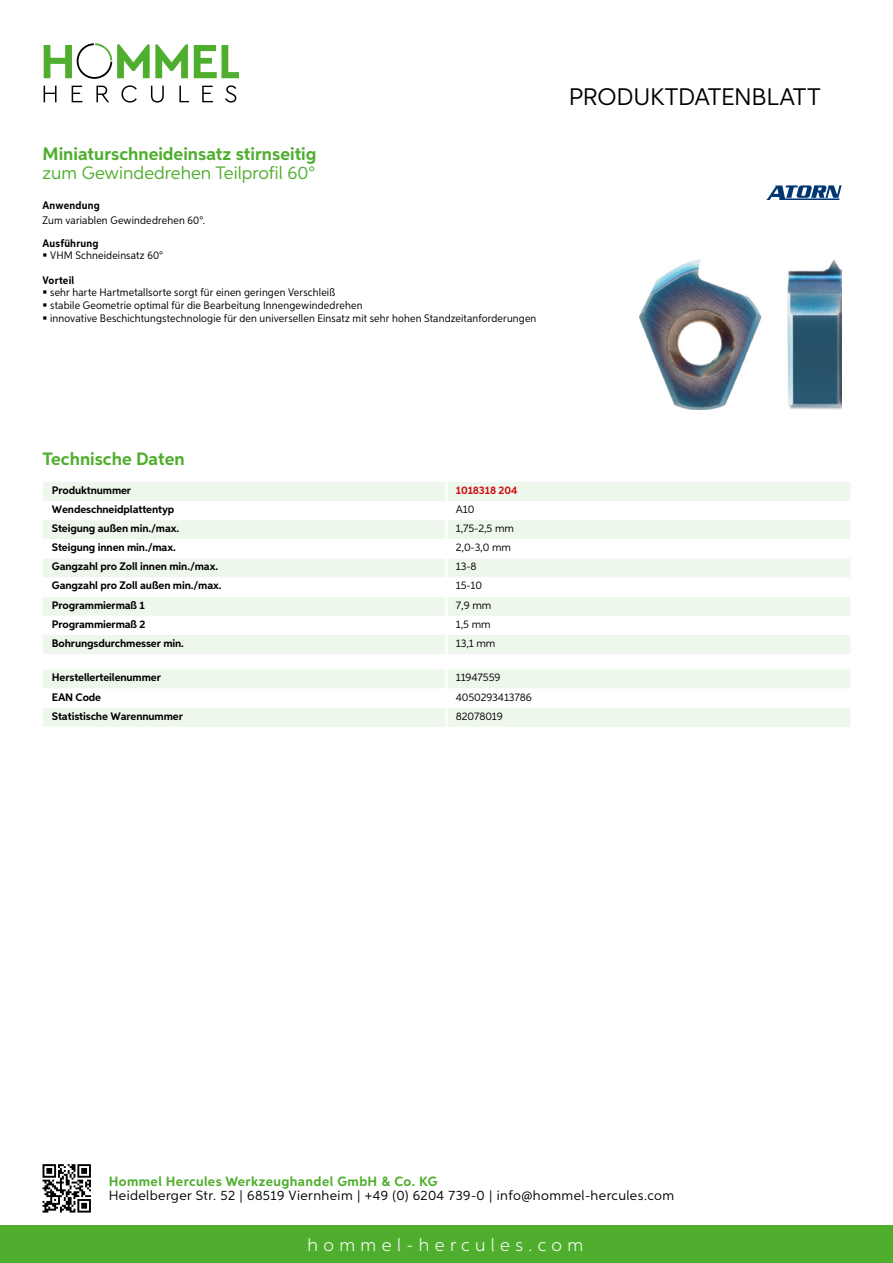
<style>
.page{position:relative;width:893px;height:1263px;background:#fff}
.page>*{position:absolute;margin:0;border:0;box-sizing:border-box;transform-origin:0 0}
.t1{font:24px "Aspira";letter-spacing:-.01em;color:#000}
.t2{font:700 18px "Aspira";color:#50ae2f}
.t3{font:18px "Aspira";color:#50ae2f}
.t4{font:300 18px "Aspira";letter-spacing:.3em;color:#fff}
.t5{font:13.5px "Aspira";letter-spacing:.03em;color:#000}
.t6{font:700 13.5px "Aspira";letter-spacing:.03em;color:#50ae2f}
.t7{font:10.95px/12.8px "Aspira Nar";letter-spacing:.015em;color:#000}
.t8{font:700 10.95px "Aspira";letter-spacing:-.01em;color:#000}
.t9{font:10.95px "Aspira";letter-spacing:-.01em;color:#000}
.t10{font:700 10.95px "Aspira Nar";letter-spacing:.02em;color:#000}
.t11{font:700 10.95px "Aspira";letter-spacing:-.01em;color:#cd1013}
</style>
<div class="page">
<div style="left:0;top:1226px;width:893px;height:37px;background:#50ae2f"></div>
<svg style="left:43px;top:1164px;width:48px;height:48px"></svg>
<svg style="left:194px;top:45px;width:45px;height:33px"></svg>
<svg style="left:44px;top:43px;width:144px;height:36px"></svg>
<svg style="left:44px;top:86px;width:13px;height:16px"></svg>
<svg style="left:72px;top:86px;width:10px;height:16px"></svg>
<svg style="left:96px;top:86px;width:13px;height:16px"></svg>
<svg style="left:121px;top:85px;width:16px;height:18px"></svg>
<svg style="left:151px;top:86px;width:13px;height:17px"></svg>
<svg style="left:179px;top:86px;width:10px;height:16px"></svg>
<svg style="left:202px;top:86px;width:11px;height:16px"></svg>
<svg style="left:225px;top:85px;width:11px;height:18px"></svg>
<div style="left:43px;top:482px;width:807px;height:172px;background:#eef7eb"></div>
<svg style="left:43px;top:501px;width:807px;height:134px"></svg>
<hr style="left:445px;top:482px;width:3px;height:19px;background:#fff">
<hr style="left:445px;top:501px;width:3px;height:19px;background:#fff">
<hr style="left:445px;top:520px;width:3px;height:19px;background:#fff">
<hr style="left:445px;top:539px;width:3px;height:19px;background:#fff">
<hr style="left:445px;top:558px;width:3px;height:19px;background:#fff">
<hr style="left:445px;top:577px;width:3px;height:20px;background:#fff">
<hr style="left:445px;top:597px;width:3px;height:19px;background:#fff">
<hr style="left:445px;top:616px;width:3px;height:19px;background:#fff">
<hr style="left:445px;top:635px;width:3px;height:19px;background:#fff">
<svg style="left:43px;top:669px;width:807px;height:58px"></svg>
<hr style="left:445px;top:708px;width:3px;height:19px;background:#fff">
<img style="left:640px;top:259px;width:202px;height:150px">
<svg style="left:766px;top:185px;width:76px;height:15px"></svg>
<h2 class="t2" style="left:43px;top:142px;width:276px">Miniaturschneideinsatz stirnseitig</h2>
<h2 class="t3" style="left:43px;top:162px;width:274px">zum Gewindedrehen Teilprofil 60°</h2>
<p class="t10" style="left:43px;top:199px;width:59px">Anwendung</p>
<p class="t7" style="left:43px;top:214px;width:164px">Zum variablen Gewindedrehen 60°.</p>
<p class="t10" style="left:43px;top:236px;width:58px">Ausführung</p>
<p class="t7" style="left:50px;top:249px;width:115px">VHM Schneideinsatz 60°</p>
<p class="t10" style="left:43px;top:273px;width:33px">Vorteil</p>
<p class="t7" style="left:50px;top:286px;width:488px">sehr harte Hartmetallsorte sorgt für einen geringen Verschleiß<br>stabile Geometrie optimal für die Bearbeitung Innengewindedrehen<br>innovative Beschichtungstechnologie für den universellen Einsatz mit sehr hohen Standzeitanforderungen</p>
<h1 class="t1" style="left:569px;top:82px;width:253px">Produktdatenblatt</h1>
<h2 class="t2" style="left:43px;top:448px;width:144px">Technische Daten</h2>
<p class="t8" style="left:52px;top:483px;width:81px">Produktnummer</p>
<p class="t11" style="left:456px;top:483px;width:63px">1018318 204</p>
<p class="t8" style="left:52px;top:502px;width:124px">Wendeschneidplattentyp</p>
<p class="t9" style="left:456px;top:502px;width:20px">A10</p>
<p class="t8" style="left:52px;top:521px;width:129px">Steigung außen min./max.</p>
<p class="t9" style="left:456px;top:522px;width:60px">1,75-2,5 mm</p>
<p class="t8" style="left:52px;top:541px;width:125px">Steigung innen min./max.</p>
<p class="t9" style="left:456px;top:541px;width:57px">2,0-3,0 mm</p>
<p class="t8" style="left:52px;top:560px;width:168px">Gangzahl pro Zoll innen min./max.</p>
<p class="t9" style="left:456px;top:560px;width:22px">13-8</p>
<p class="t8" style="left:52px;top:579px;width:171px">Gangzahl pro Zoll außen min./max.</p>
<p class="t9" style="left:456px;top:579px;width:28px">15-10</p>
<p class="t8" style="left:52px;top:598px;width:95px">Programmiermaß 1</p>
<p class="t9" style="left:456px;top:598px;width:37px">7,9 mm</p>
<p class="t8" style="left:52px;top:617px;width:95px">Programmiermaß 2</p>
<p class="t9" style="left:456px;top:617px;width:36px">1,5 mm</p>
<p class="t8" style="left:52px;top:636px;width:134px">Bohrungsdurchmesser min.</p>
<p class="t9" style="left:456px;top:636px;width:41px">13,1 mm</p>
<p class="t8" style="left:52px;top:671px;width:111px">Herstellerteilenummer</p>
<p class="t9" style="left:456px;top:671px;width:46px">11947559</p>
<p class="t8" style="left:52px;top:690px;width:51px">EAN Code</p>
<p class="t9" style="left:456px;top:690px;width:77px">4050293413786</p>
<p class="t8" style="left:52px;top:709px;width:132px">Statistische Warennummer</p>
<p class="t9" style="left:456px;top:709px;width:48px">82078019</p>
<p class="t6" style="left:109px;top:1172px;width:330px">Hommel Hercules Werkzeughandel GmbH &amp; Co. KG</p>
<p class="t5" style="left:109px;top:1187px;width:567px">Heidelberger Str. 52 | 68519 Viernheim | +49 (0) 6204 739-0 | info@hommel-hercules.com</p>
<h2 class="t4" style="left:307px;top:1234px;width:277px">hommel-hercules.com</h2>
</div>
